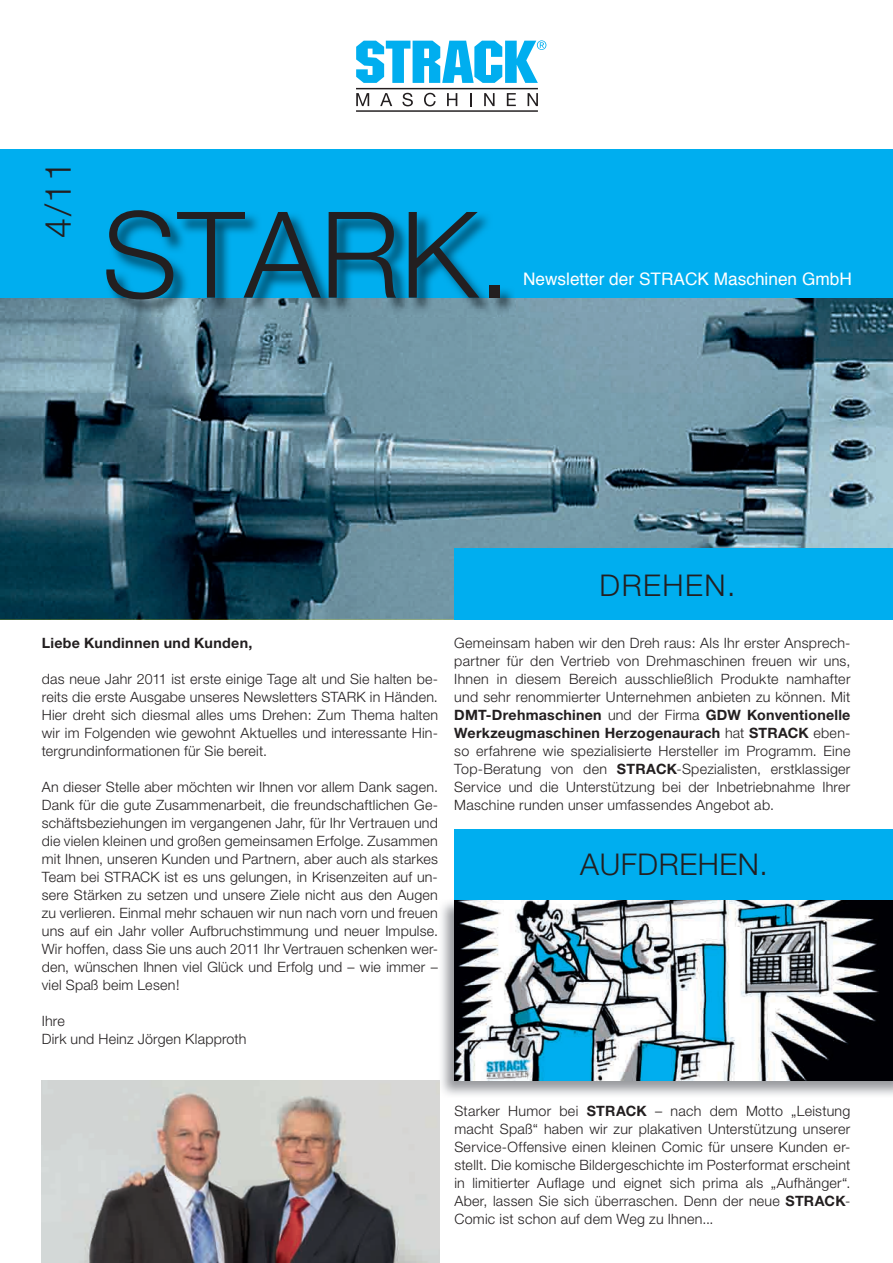
<style>
.page{position:relative;width:893px;height:1263px;background:#fff}
.page>*{position:absolute;margin:0;border:0;box-sizing:border-box;transform-origin:0 0}
.t1{font:300 120px "Helvetica Neue";color:#231f20}
.t2{font:300 36px "Helvetica Neue";color:#231f20}
.t3{font:300 30px "Helvetica Neue";letter-spacing:.02em;color:#231f20}
.t4{font:17.25px "Helvetica";color:#fff}
.t5{font:300 14.25px/18px "Helvetica Neue";letter-spacing:.015em;color:#231f20;text-align:justify}
.t6{font:700 14.25px "Helvetica Neue";letter-spacing:.025em;color:#231f20}
.s1{font-weight:700}
</style>
<div class="page">
<img style="left:439px;top:898px;width:454px;height:199px">
<img style="left:454px;top:900px;width:439px;height:180px">
<img style="left:0;top:298px;width:893px;height:322px">
<div style="left:0;top:149px;width:893px;height:149px;background:#00aeef"></div>
<img style="left:42px;top:1080px;width:397px;height:183px">
<svg style="left:356px;top:40px;width:190px;height:43px"></svg>
<svg style="left:356px;top:93px;width:13px;height:13px"></svg>
<svg style="left:380px;top:93px;width:12px;height:13px"></svg>
<svg style="left:402px;top:93px;width:11px;height:13px"></svg>
<svg style="left:424px;top:93px;width:12px;height:13px"></svg>
<svg style="left:447px;top:93px;width:10px;height:13px"></svg>
<svg style="left:470px;top:93px;width:2px;height:13px"></svg>
<svg style="left:484px;top:93px;width:11px;height:13px"></svg>
<svg style="left:507px;top:93px;width:9px;height:13px"></svg>
<svg style="left:528px;top:93px;width:10px;height:13px"></svg>
<hr style="left:356px;top:110px;width:182px;height:2px;background:#231f20">
<hr style="left:356px;top:88px;width:182px;height:1px;background:#231f20">
<div style="left:455px;top:829px;width:438px;height:71px;background:#00aeef"></div>
<div style="left:455px;top:548px;width:438px;height:71px;background:#00aeef"></div>
<img style="left:106px;top:213px;width:409px;height:103px">
<h2 class="t2" style="left:36px;top:238px;width:79px;rotate:-90deg">4/11</h2>
<h1 class="t1" style="left:102px;top:182px;width:411px">STARK.</h1>
<p class="t4" style="left:523px;top:265px;width:330px">Newsletter der STRACK Maschinen GmbH</p>
<h3 class="t3" style="left:600px;top:567px;width:137px">DREHEN.</h3>
<p class="t6" style="left:42px;top:634px;width:212px">Liebe Kundinnen und Kunden,</p>
<p class="t5" style="left:42px;top:670px;width:398px">das neue Jahr 2011 ist erste einige Tage alt und Sie halten be&shy;reits die erste Ausgabe unseres Newsletters STARK in Händen.<br>Hier dreht sich diesmal alles ums Drehen: Zum Thema halten wir im Folgenden wie gewohnt Aktuelles und interessante Hin&shy;tergrundinformationen für Sie bereit.</p>
<p class="t5" style="left:42px;top:778px;width:398px">An dieser Stelle aber möchten wir Ihnen vor allem Dank sagen.<br>Dank für die gute Zusammenarbeit, die freundschaftlichen Ge&shy;schäftsbeziehungen im vergangenen Jahr, für Ihr Vertrauen und die vielen kleinen und großen gemeinsamen Erfolge. Zusammen mit Ihnen, unseren Kunden und Partnern, aber auch als starkes Team bei STRACK ist es uns gelungen, in Krisenzeiten auf un&shy;sere Stärken zu setzen und unsere Ziele nicht aus den Augen zu verlieren. Einmal mehr schauen wir nun nach vorn und freuen uns auf ein Jahr voller Aufbruchstimmung und neuer Impulse.<br>Wir hoffen, dass Sie uns auch 2011 Ihr Vertrauen schenken wer&shy;den, wünschen Ihnen viel Glück und Erfolg und – wie immer – viel Spaß beim Lesen!</p>
<p class="t5" style="left:42px;top:1012px;width:206px">Ihre<br>Dirk und Heinz Jörgen Klapproth</p>
<p class="t5" style="left:454px;top:634px;width:398px">Gemeinsam haben wir den Dreh raus: Als Ihr erster Ansprech&shy;partner für den Vertrieb von Drehmaschinen freuen wir uns, Ihnen in diesem Bereich ausschließlich Produkte namhafter und sehr renommierter Unternehmen anbieten zu können. Mit <span class="s1">DMT-Drehmaschinen</span> und der Firma <span class="s1">GDW Konventionelle Werkzeugmaschinen Herzogenaurach</span> hat <span class="s1">STRACK</span> eben&shy;so erfahrene wie spezialisierte Hersteller im Programm. Eine Top-Beratung von den <span class="s1">STRACK</span>-Spezialisten, erstklassiger Service und die Unterstützung bei der Inbetriebnahme Ihrer Maschine runden unser umfassendes Angebot ab.</p>
<h3 class="t3" style="left:580px;top:846px;width:189px">AUFDREHEN.</h3>
<p class="t5" style="left:454px;top:1102px;width:398px">Starker Humor bei <span class="s1">STRACK</span> – nach dem Motto „Leistung macht Spaß“ haben wir zur plakativen Unterstützung unserer Service-Offensive einen kleinen Comic für unsere Kunden er&shy;stellt. Die komische Bildergeschichte im Posterformat erscheint in limitierter Auflage und eignet sich prima als „Aufhänger“.<br>Aber, lassen Sie sich überraschen. Denn der neue <span class="s1">STRACK</span>-Comic ist schon auf dem Weg zu Ihnen...</p>
</div>
